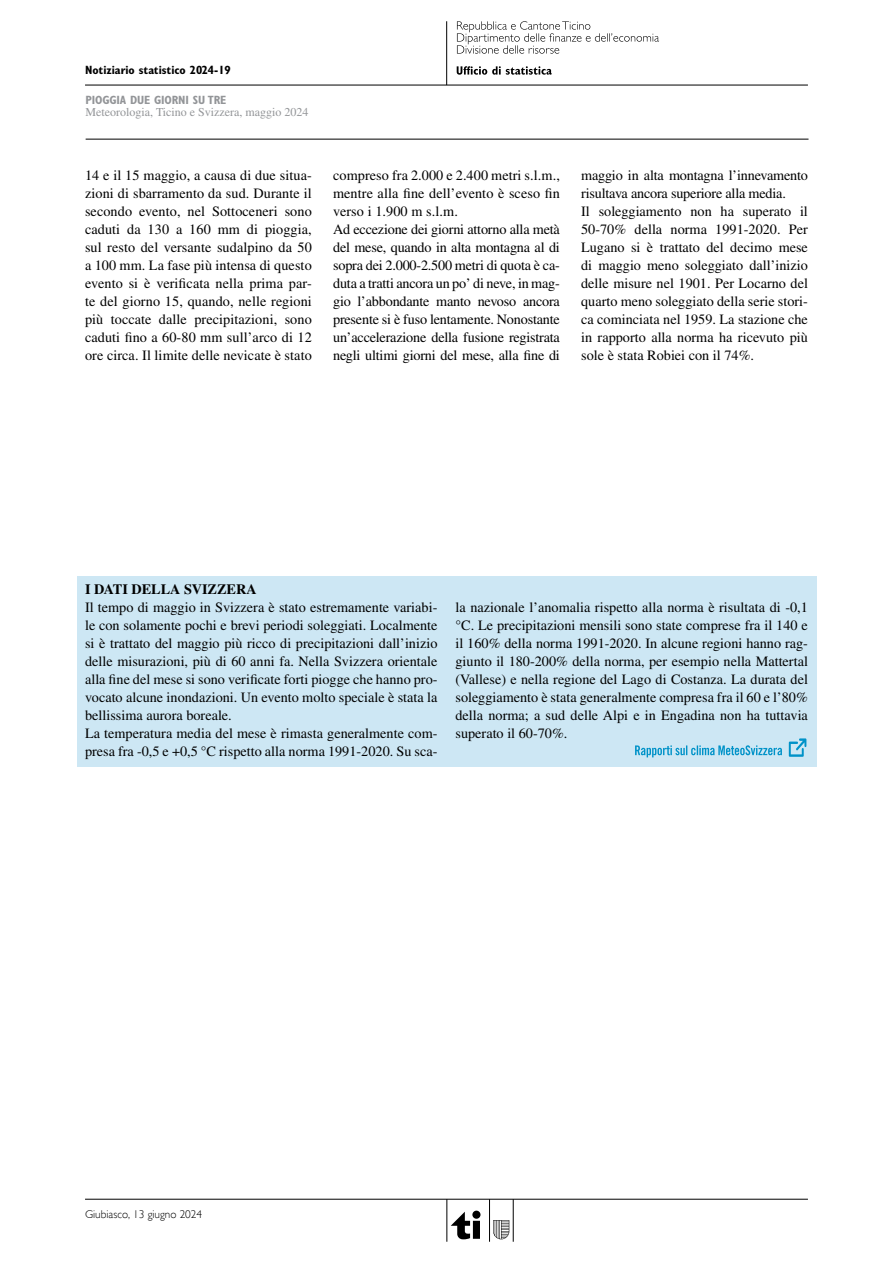
<style>
.page{position:relative;width:893px;height:1263px;background:#fff}
.page>*{position:absolute;margin:0;border:0;box-sizing:border-box;transform-origin:0 0}
.t1{font:14.25px/18px "Times LT Std";color:#000}
.t2{font:700 14.25px "Times LT Std";color:#000}
.t3{font:12px "Times LT Std";color:#939598}
.t4{font:700 condensed 12px "Gill Sans MT Std";color:#000}
.t5{font:700 condensed 12px "Gill Sans MT Std";letter-spacing:-.01em;color:#939598}
.t6{font:300 11.25px "Gill Sans";color:#000}
</style>
<div class="page">
<hr style="left:85px;top:85px;width:723px;height:1px;background:#000">
<hr style="left:446px;top:21px;width:1px;height:64px;background:#000">
<svg style="left:493px;top:1220px;width:16px;height:19px"></svg>
<div style="left:472px;top:1210px;width:8px;height:9px;background:#000;border-radius:50%"></div>
<svg style="left:451px;top:1212px;width:19px;height:27px"></svg>
<div style="left:473px;top:1221px;width:7px;height:18px;background:#000"></div>
<hr style="left:85px;top:1199px;width:723px;height:1px;background:#000">
<hr style="left:447px;top:1199px;width:1px;height:43px;background:#000">
<hr style="left:489px;top:1199px;width:1px;height:43px;background:#000">
<hr style="left:513px;top:1199px;width:1px;height:43px;background:#000">
<svg style="left:457px;top:66px;width:95px;height:9px"></svg>
<svg style="left:457px;top:21px;width:202px;height:33px"></svg>
<hr style="left:86px;top:139px;width:722px;height:1px;background:#000">
<div style="left:77px;top:576px;width:739px;height:190px;background:#cde7f4"></div>
<svg style="left:789px;top:738px;width:17px;height:19px"></svg>
<svg style="left:635px;top:745px;width:147px;height:12px"></svg>
<p class="t4" style="left:85px;top:63px;width:147px">Notiziario statistico 2024-19</p>
<p class="t5" style="left:86px;top:93px;width:142px">PIOGGIA DUE GIORNI SU TRE</p>
<p class="t3" style="left:86px;top:105px;width:224px">Meteorologia, Ticino e Svizzera, maggio 2024</p>
<p class="t1" style="left:85px;top:166px;width:228px;text-align:justify">14 e il 15 maggio, a causa di due situa&shy;zioni di sbarramento da sud. Durante il secondo evento, nel Sottoceneri sono caduti da 130 a 160 mm di pioggia, sul resto del versante sudalpino da 50 a 100 mm. La fase più intensa di questo evento si è verificata nella prima par&shy;te del giorno 15, quando, nelle regioni più toccate dalle precipitazioni, sono caduti fino a 60-80 mm sull’arco di 12 ore circa. Il limite delle nevicate è stato</p>
<p class="t1" style="left:333px;top:166px;width:228px">compreso fra 2.000 e 2.400 metri s.l.m., mentre alla fine dell’evento è sceso fin verso i 1.900 m s.l.m.<br>Ad eccezione dei giorni attorno alla metà del mese, quando in alta montagna al di sopra dei 2.000-2.500 metri di quota è ca&shy;duta a tratti ancora un po’ di neve, in mag&shy;gio l’abbondante manto nevoso ancora presente si è fuso lentamente. Nonostante un’accelerazione della fusione registrata negli ultimi giorni del mese, alla fine di</p>
<p class="t1" style="left:581px;top:166px;width:228px">maggio in alta montagna l’innevamento risultava ancora superiore alla media.<br>Il soleggiamento non ha superato il 50-70% della norma 1991-2020. Per Lugano si è trattato del decimo mese di maggio meno soleggiato dall’inizio delle misure nel 1901. Per Locarno del quarto meno soleggiato della serie stori&shy;ca cominciata nel 1959. La stazione che in rapporto alla norma ha ricevuto più sole è stata Robiei con il 74%.</p>
<p class="t2" style="left:85px;top:581px;width:173px">I DATI DELLA SVIZZERA</p>
<p class="t1" style="left:85px;top:598px;width:354px">Il tempo di maggio in Svizzera è stato estremamente variabi&shy;le con solamente pochi e brevi periodi soleggiati. Localmente si è trattato del maggio più ricco di precipitazioni dall’inizio delle misurazioni, più di 60 anni fa. Nella Svizzera orientale alla fine del mese si sono verificate forti piogge che hanno pro&shy;vocato alcune inondazioni. Un evento molto speciale è stata la bellissima aurora boreale.<br>La temperatura media del mese è rimasta generalmente com&shy;presa fra -0,5 e +0,5 °C rispetto alla norma 1991-2020. Su sca-</p>
<p class="t1" style="left:455px;top:598px;width:354px;text-align:justify">la nazionale l’anomalia rispetto alla norma è risultata di -0,1 °C. Le precipitazioni mensili sono state comprese fra il 140 e il 160% della norma 1991-2020. In alcune regioni hanno rag&shy;giunto il 180-200% della norma, per esempio nella Mattertal (Vallese) e nella regione del Lago di Costanza. La durata del soleggiamento è stata generalmente compresa fra il 60 e l’80% della norma; a sud delle Alpi e in Engadina non ha tuttavia superato il 60-70%.</p>
<p class="t6" style="left:85px;top:1207px;width:119px">Giubiasco, 13 giugno 2024</p>
</div>
